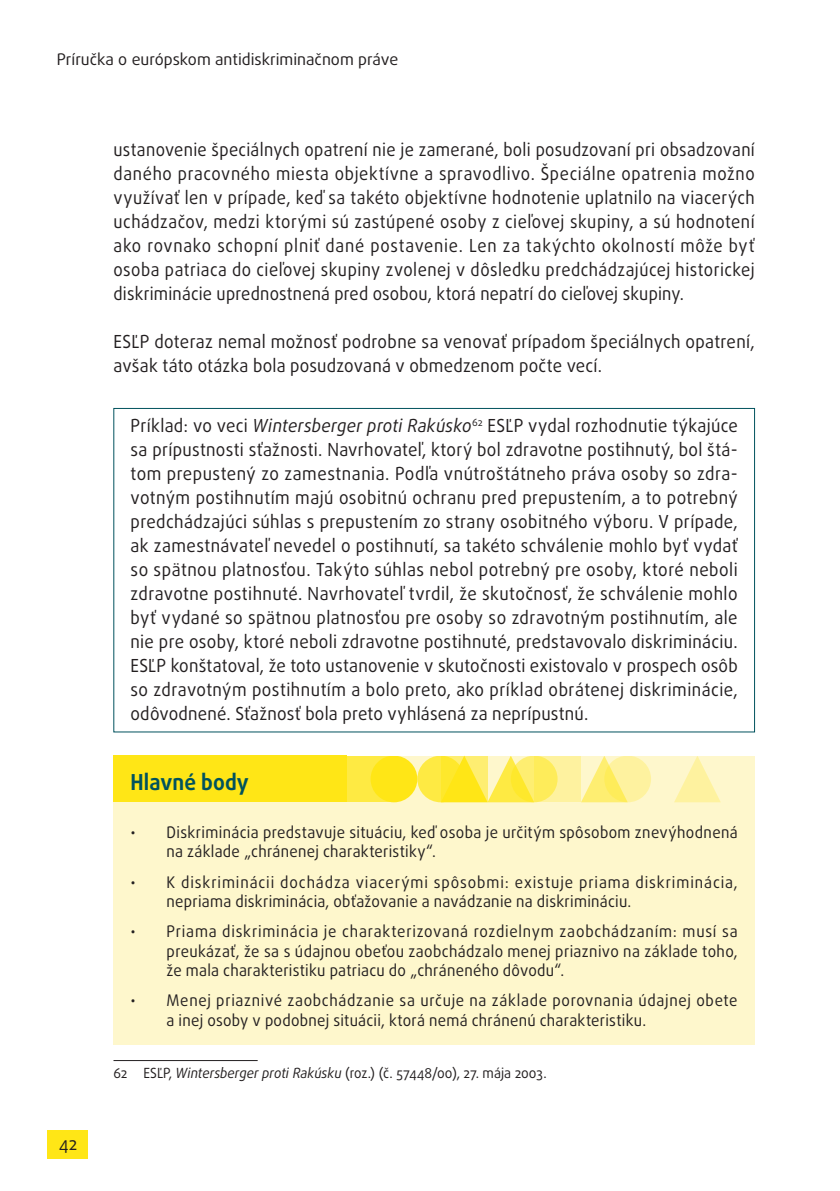
<style>
.page{position:relative;width:840px;height:1191px;background:#fff}
.page>*{position:absolute;margin:0;border:0;box-sizing:border-box;transform-origin:0 0}
.opinion_title{font:700 22px "Daxline Pro";letter-spacing:.005em;color:#00525d;scale:.94 1}
.Examples{font:18px/24px "Daxline Pro";letter-spacing:.015em;color:#231f20;text-align:justify;scale:.94 1}
.body{font:18px/24px "Daxline Pro";letter-spacing:.015em;color:#231f20;text-align:justify;scale:.92 1}
.body-2{font:18px/24px "Daxline Pro";letter-spacing:.015em;color:#231f20;scale:.94 1}
.opinion_box{font:16px/19.2px "Daxline Pro";letter-spacing:.02em;color:#231f20;scale:.94 1}
.opinion_box-2{font:16px/19.2px "Daxline Pro";letter-spacing:.055em;color:#231f20;scale:.94 1}
.opinion_box-3{font:16px/19.2px "Daxline Pro";letter-spacing:.04em;color:#231f20;scale:.94 1}
.opinion_box-4{font:16px "Daxline Pro";color:#231f20}
.footnote{font:14px "Daxline Pro";color:#231f20;scale:.94 1}
.s1{font-style:italic}
</style>
<div class="page">
<div style="left:48px;top:1130px;width:40px;height:29px;background:#ffe616"></div>
<hr style="left:113px;top:1060px;width:144px;height:1px;background:#231f20">
<div style="left:113px;top:756px;width:641px;height:288px;background:#fef7cc"></div>
<div style="left:417px;top:756px;width:47px;height:46px;background:#feea43;border-radius:50%"></div>
<div style="left:347px;top:756px;width:47px;height:46px;background:#feea43"></div>
<div style="left:113px;top:755px;width:234px;height:47px;background:#ffe616"></div>
<svg style="left:581px;top:756px;width:41px;height:46px"></svg>
<svg style="left:674px;top:756px;width:46px;height:46px"></svg>
<div style="left:370px;top:756px;width:47px;height:46px;background:#ffe616;border-radius:50%"></div>
<svg style="left:464px;top:755px;width:65px;height:47px"></svg>
<svg style="left:510px;top:756px;width:47px;height:46px"></svg>
<svg style="left:604px;top:756px;width:46px;height:46px;background:#fef08e"></svg>
<svg style="left:441px;top:756px;width:46px;height:46px;background:#fee833"></svg>
<svg style="left:534px;top:756px;width:47px;height:46px;background:#feef83"></svg>
<p class="opinion_box-4" style="left:57px;top:49px;width:343px">Príručka o európskom antidiskriminačnom práve</p>
<p class="body" style="left:113px;top:138px;width:698px">ustanovenie špeciálnych opatrení nie je zamerané, boli posudzovaní pri obsadzovaní daného pracovného miesta objektívne a spravodlivo. Špeciálne opatrenia možno využívať len v prípade, keď sa takéto objektívne hodnotenie uplatnilo na viacerých uchádzačov, medzi ktorými sú zastúpené osoby z cieľovej skupiny, a sú hodnotení ako rovnako schopní plniť dané postavenie. Len za takýchto okolností môže byť osoba patriaca do cieľovej skupiny zvolenej v dôsledku predchádzajúcej historickej diskriminácie uprednostnená pred osobou, ktorá nepatrí do cieľovej skupiny.</p>
<p class="body-2" style="left:113px;top:330px;width:683px">ESĽP doteraz nemal možnosť podrobne sa venovať prípadom špeciálnych opatrení, avšak táto otázka bola posudzovaná v obmedzenom počte vecí.</p>
<p class="Examples" style="left:130px;top:414px;width:647px">Príklad: vo veci <span class="s1">Wintersberger proti Rakúsko</span><sup>62</sup> ESĽP vydal rozhodnutie týkajúce sa prípustnosti sťažnosti. Navrhovateľ, ktorý bol zdravotne postihnutý, bol štá‑ tom prepustený zo zamestnania. Podľa vnútroštátneho práva osoby so zdra‑ votným postihnutím majú osobitnú ochranu pred prepustením, a to potrebný predchádzajúci súhlas s prepustením zo strany osobitného výboru. V prípade, ak zamestnávateľ nevedel o postihnutí, sa takéto schválenie mohlo byť vydať so spätnou platnosťou. Takýto súhlas nebol potrebný pre osoby, ktoré neboli zdravotne postihnuté. Navrhovateľ tvrdil, že skutočnosť, že schválenie mohlo byť vydané so spätnou platnosťou pre osoby so zdravotným postihnutím, ale nie pre osoby, ktoré neboli zdravotne postihnuté, predstavovalo diskrimináciu.<br>ESĽP konštatoval, že toto ustanovenie v skutočnosti existovalo v prospech osôb so zdravotným postihnutím a bolo preto, ako príklad obrátenej diskriminácie, odôvodnené. Sťažnosť bola preto vyhlásená za neprípustnú.</p>
<p class="opinion_title" style="left:130px;top:768px;width:127px">Hlavné body</p>
<p class="opinion_box" style="left:166px;top:822px;width:608px;text-indent:-36px">• Diskriminácia predstavuje situáciu, keď osoba je určitým spôsobom znevýhodnená na základe „chránenej charakteristiky“.</p>
<p class="opinion_box-2" style="left:166px;top:872px;width:608px;text-indent:-36px">• K diskriminácii dochádza viacerými spôsobmi: existuje priama diskriminácia, nepriama diskriminácia, obťažovanie a navádzanie na diskrimináciu.</p>
<p class="opinion_box" style="left:166px;top:922px;width:608px;text-align:justify;text-indent:-36px">• Priama diskriminácia je charakterizovaná rozdielnym zaobchádzaním: musí sa preukázať, že sa s údajnou obeťou zaobchádzalo menej priaznivo na základe toho, že mala charakteristiku patriacu do „chráneného dôvodu“.</p>
<p class="opinion_box-3" style="left:166px;top:991px;width:608px;text-indent:-36px">• Menej priaznivé zaobchádzanie sa určuje na základe porovnania údajnej obete a inej osoby v podobnej situácii, ktorá nemá chránenú charakteristiku.</p>
<p class="Examples" style="left:59px;top:1131px;width:21px">42</p>
<p class="footnote" style="left:113px;top:1063px;width:462px">62 ESĽP, <span class="s1">Wintersberger proti Rakúsku</span> (roz.) (č. 57448/00), 27. mája 2003.</p>
</div>
